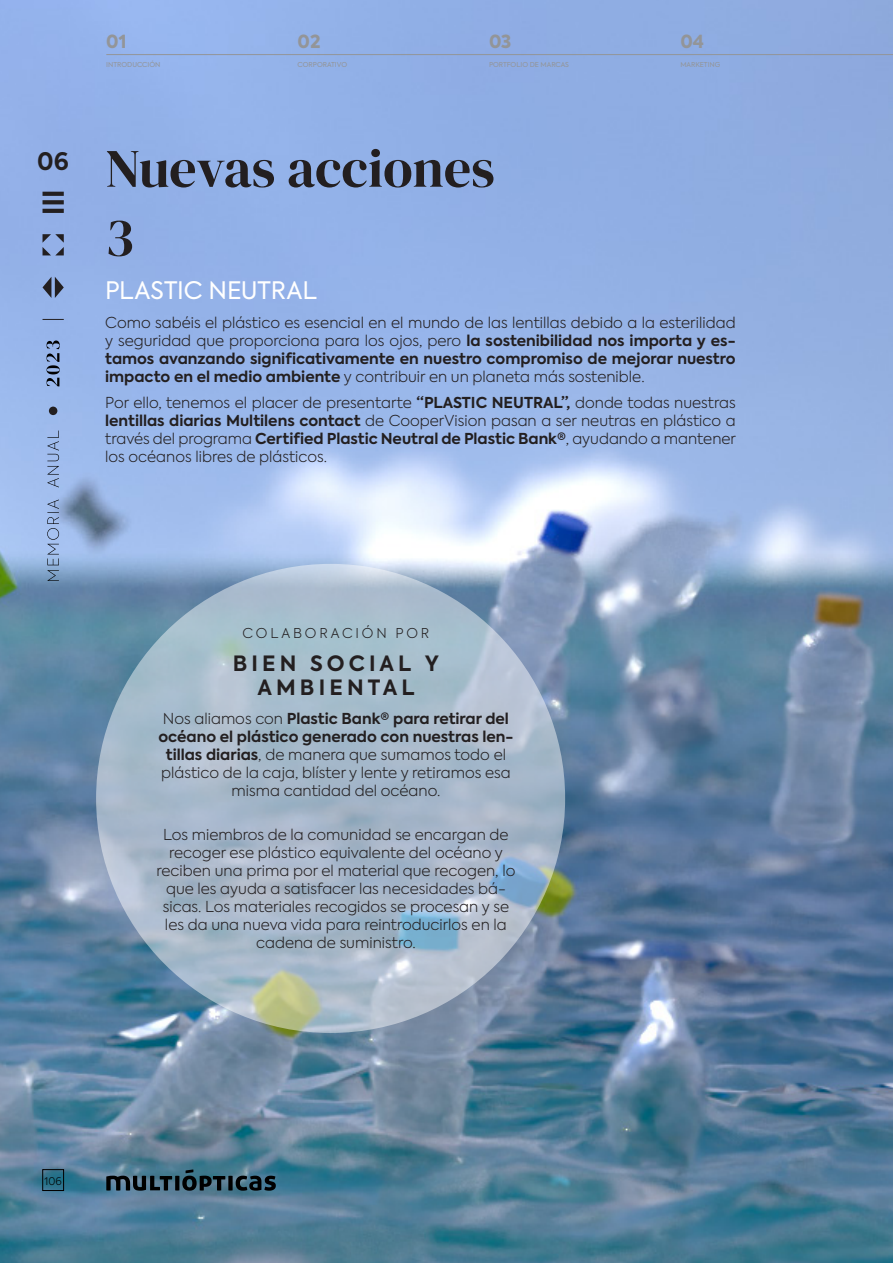
<style>
.page{position:relative;width:893px;height:1263px;background:#fff}
.page>*{position:absolute;margin:0;border:0;box-sizing:border-box;transform-origin:0 0}
.TEXTO_DE_PÁRRAFO{font:54px "DM Serif Display";color:#231f20}
.TEXTO_DE_PÁRRAFO-2{font:24px "Axiforma";letter-spacing:-.01em;color:#fff}
.TEXTO_DE_PÁRRAFO-3{font:700 24px "Axiforma";color:#231f20}
.TEXTO_DE_PÁRRAFO-4{font:700 21px/24px "Axiforma";letter-spacing:.195em;color:#231f20;text-align:center}
.t1{font:800 18px "Axiforma";color:#939598}
.TEXTO_DE_PÁRRAFO-5{font:300 15px/18px "Axiforma";color:#231f20;text-align:justify}
.TEXTO_DE_PÁRRAFO-6{font:300 13.5px "Axiforma";letter-spacing:.21em;color:#231f20}
.t2{font:300 10.5px "Axiforma";color:#000}
.t3{font:6.75px "Axiforma";color:#939598}
.s1{font-weight:700}
</style>
<div class="page">
<img style="left:0;top:0;width:893px;height:1263px">
<svg style="left:43px;top:192px;width:21px;height:4px"></svg>
<svg style="left:43px;top:200px;width:21px;height:4px"></svg>
<hr style="left:43px;top:209px;width:21px;height:4px;background:#231f20">
<svg style="left:43px;top:234px;width:21px;height:21px"></svg>
<svg style="left:43px;top:277px;width:21px;height:21px"></svg>
<div style="left:43px;top:1169px;width:21px;height:22px;border:1px solid #000"></div>
<svg style="left:106px;top:1169px;width:170px;height:22px;background:#33505f"></svg>
<svg style="left:47px;top:340px;width:13px;height:46px"></svg>
<svg style="left:47px;top:431px;width:12px;height:150px;background:#8ba4ce"></svg>
<div style="left:49px;top:407px;width:8px;height:8px;background:#231f20;border-radius:50%"></div>
<svg style="left:43px;top:319px;width:21px;height:1px"></svg>
<hr style="left:106px;top:54px;width:787px;height:1px;background:#939598">
<svg style="left:96px;top:564px;width:469px;height:469px;background:#a9bbcb"></svg>
<p class="t1" style="left:106px;top:29px;width:22px">01</p>
<p class="t1" style="left:298px;top:29px;width:24px">02</p>
<p class="t1" style="left:489px;top:29px;width:24px">03</p>
<p class="t1" style="left:680px;top:29px;width:25px">04</p>
<p class="t3" style="left:106px;top:60px;width:56px">INTRODUCCIÓN</p>
<p class="t3" style="left:298px;top:60px;width:51px">CORPORATIVO</p>
<p class="t3" style="left:489px;top:60px;width:81px">PORTFOLIO DE MARCAS</p>
<p class="t3" style="left:680px;top:60px;width:41px">MARKETING</p>
<p class="TEXTO_DE_PÁRRAFO-3" style="left:37px;top:145px;width:33px">06</p>
<p class="TEXTO_DE_PÁRRAFO" style="left:105px;top:137px;width:391px">Nuevas acciones</p>
<p class="TEXTO_DE_PÁRRAFO" style="left:105px;top:206px;width:30px">3</p>
<p class="TEXTO_DE_PÁRRAFO-2" style="left:105px;top:275px;width:213px">PLASTIC NEUTRAL</p>
<p class="TEXTO_DE_PÁRRAFO-5" style="left:105px;top:313px;width:632px">Como sabéis el plástico es esencial en el mundo de las lentillas debido a la esterilidad y seguridad que proporciona para los ojos, pero <span class="s1">la sostenibilidad nos importa y es&shy;tamos avanzando significativamente en nuestro compromiso de mejorar nuestro impacto en el medio ambiente</span> y contribuir en un planeta más sostenible.</p>
<p class="TEXTO_DE_PÁRRAFO-5" style="left:105px;top:394px;width:632px">Por ello, tenemos el placer de presentarte <span class="s1">“PLASTIC NEUTRAL”,</span> donde todas nuestras <span class="s1">lentillas diarias Multilens contact</span> de CooperVision pasan a ser neutras en plástico a través del programa <span class="s1">Certified Plastic Neutral de Plastic Bank®</span>, ayudando a mantener los océanos libres de plásticos.</p>
<p class="t2" style="left:45px;top:1175px;width:19px">106</p>
<p class="TEXTO_DE_PÁRRAFO-6" style="left:243px;top:625px;width:188px">COLABORACIÓN POR</p>
<p class="TEXTO_DE_PÁRRAFO-4" style="left:233px;top:651px;width:208px">BIEN SOCIAL Y<br>AMBIENTAL</p>
<p class="TEXTO_DE_PÁRRAFO-5" style="left:158px;top:710px;width:357px;text-align:center">Nos aliamos con <span class="s1">Plastic Bank® para retirar del océano el plástico generado con nuestras len&shy;tillas diarias</span>, de manera que sumamos todo el plástico de la caja, blíster y lente y retiramos esa misma cantidad del océano.</p>
<p class="TEXTO_DE_PÁRRAFO-5" style="left:157px;top:825px;width:360px;text-align:center">Los miembros de la comunidad se encargan de recoger ese plástico equivalente del océano y reciben una prima por el material que recogen, lo que les ayuda a satisfacer las necesidades bá&shy;sicas. Los materiales recogidos se procesan y se les da una nueva vida para reintroducirlos en la cadena de suministro.</p>
</div>
